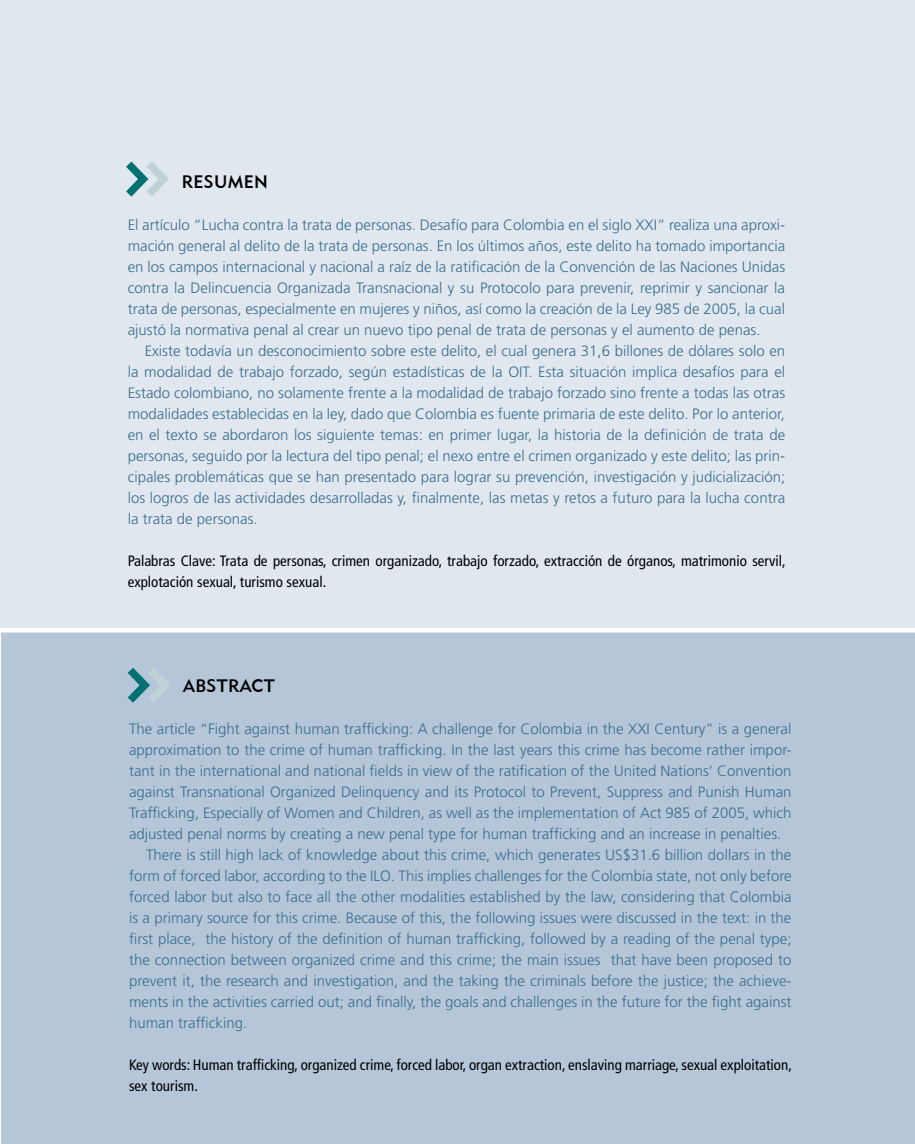
<style>
.page{position:relative;width:915px;height:1144px;background:#fff}
.page>*{position:absolute;margin:0;border:0;box-sizing:border-box;transform-origin:0 0}
.t1{font:18px "Geometric 415 BT Medium A";letter-spacing:.02em;color:#000}
.t2{font:300 15px/21px "Frutiger LT Std";color:#3a6e8f;text-align:justify}
.t3{font:condensed 15px/21px "Frutiger LT Std";color:#000}
</style>
<div class="page">
<div style="left:1px;top:628px;width:912px;height:516px;background:#b5c6d8"></div>
<svg style="left:127px;top:667px;width:43px;height:36px"></svg>
<div style="left:0;top:0;width:914px;height:631px;background:#e0e7ef"></div>
<svg style="left:126px;top:161px;width:43px;height:36px"></svg>
<hr style="left:0;top:628px;width:914px;height:4px;background:#fff">
<p class="t1" style="left:182px;top:170px;width:88px">RESUMEN</p>
<p class="t2" style="left:128px;top:214px;width:659px">El artículo “Lucha contra la trata de personas. Desafío para Colombia en el siglo XXI” realiza una aproxi&shy;mación general al delito de la trata de personas. En los últimos años, este delito ha tomado importancia en los campos internacional y nacional a raíz de la ratificación de la Convención de las Naciones Unidas contra la Delincuencia Organizada Transnacional y su Protocolo para prevenir, reprimir y sancionar la trata de personas, especialmente en mujeres y niños, así como la creación de la Ley 985 de 2005, la cual ajustó la normativa penal al crear un nuevo tipo penal de trata de personas y el aumento de penas.</p>
<p class="t2" style="left:128px;top:340px;width:658px;text-indent:17px">Existe todavía un desconocimiento sobre este delito, el cual genera 31,6 billones de dólares solo en la modalidad de trabajo forzado, según estadísticas de la OIT. Esta situación implica desafíos para el Estado colombiano, no solamente frente a la modalidad de trabajo forzado sino frente a todas las otras modalidades establecidas en la ley, dado que Colombia es fuente primaria de este delito. Por lo anterior, en el texto se abordaron los siguiente temas: en primer lugar, la historia de la definición de trata de personas, seguido por la lectura del tipo penal; el nexo entre el crimen organizado y este delito; las prin&shy;cipales problemáticas que se han presentado para lograr su prevención, investigación y judicialización; los logros de las actividades desarrolladas y, finalmente, las metas y retos a futuro para la lucha contra la trata de personas.</p>
<p class="t3" style="left:128px;top:550px;width:659px">Palabras Clave: Trata de personas, crimen organizado, trabajo forzado, extracción de órganos, matrimonio servil, explotación sexual, turismo sexual.</p>
<p class="t1" style="left:183px;top:674px;width:93px">ABSTRACT</p>
<p class="t2" style="left:129px;top:718px;width:663px">The article “Fight against human trafficking: A challenge for Colombia in the XXI Century” is a general</p>
<p class="t2" style="left:129px;top:739px;width:663px">approximation to the crime of human trafficking. In the last years this crime has become rather impor-</p>
<p class="t2" style="left:129px;top:760px;width:663px">tant in the international and national fields in view of the ratification of the United Nations’ Convention</p>
<p class="t2" style="left:129px;top:781px;width:663px">against Transnational Organized Delinquency and its Protocol to Prevent, Suppress and Punish Human</p>
<p class="t2" style="left:129px;top:802px;width:663px">Trafficking, Especially of Women and Children, as well as the implementation of Act 985 of 2005, which</p>
<p class="t2" style="left:129px;top:823px;width:653px">adjusted penal norms by creating a new penal type for human trafficking and an increase in penalties.</p>
<p class="t2" style="left:146px;top:844px;width:646px">There is still high lack of knowledge about this crime, which generates US$31.6 billion dollars in the</p>
<p class="t2" style="left:129px;top:865px;width:663px">form of forced labor, according to the ILO. This implies challenges for the Colombia state, not only before</p>
<p class="t2" style="left:129px;top:886px;width:663px">forced labor but also to face all the other modalities established by the law, considering that Colombia</p>
<p class="t2" style="left:129px;top:907px;width:663px">is a primary source for this crime. Because of this, the following issues were discussed in the text: in the</p>
<p class="t2" style="left:129px;top:928px;width:663px">first place, the history of the definition of human trafficking, followed by a reading of the penal type;</p>
<p class="t2" style="left:129px;top:949px;width:663px">the connection between organized crime and this crime; the main issues that have been proposed to</p>
<p class="t2" style="left:129px;top:970px;width:663px">prevent it, the research and investigation, and the taking the criminals before the justice; the achieve-</p>
<p class="t2" style="left:129px;top:991px;width:663px">ments in the activities carried out; and finally, the goals and challenges in the future for the fight against</p>
<p class="t2" style="left:129px;top:1012px;width:120px">human trafficking.</p>
<p class="t3" style="left:129px;top:1054px;width:664px">Key words: Human trafficking, organized crime, forced labor, organ extraction, enslaving marriage, sexual exploitation, sex tourism.</p>
</div>
